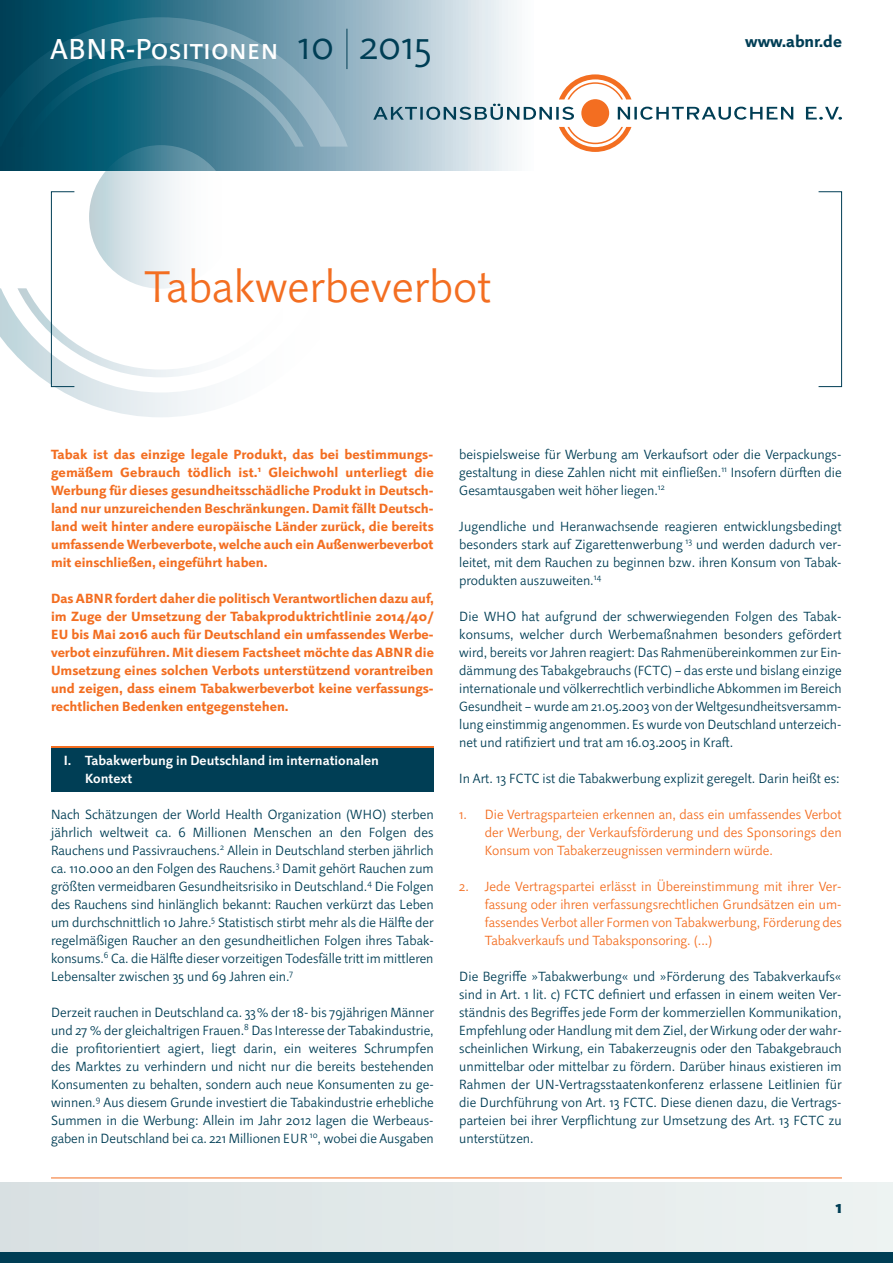
<style>
.page{position:relative;width:893px;height:1263px;background:#fff}
.page>*{position:absolute;margin:0;border:0;box-sizing:border-box;transform-origin:0 0}
.t1{font:300 45px "Projekt O";color:#f36e21}
.t2{font:29.25px "Projekt Kapitaelchen";letter-spacing:-.005em;color:#fff}
.t3{font:18px "Projekt Fett";color:#003e55}
.t4{font:16.5px "Projekt Fett";color:#003e55}
.t5{font:300 13.5px/18px "Projekt O";color:#003e55;text-align:justify}
.t6{font:13.5px/18px "Projekt Fett";color:#f36e21;text-align:justify}
.t7{font:300 13.5px/18px "Projekt O";color:#f36e21;text-align:justify}
.t8{font:13.5px/18px "Projekt Halbfett";color:#fff}
.s1{font-family:"Projekt O";font-weight:300;font-size:40.5px;color:#003e55}
</style>
<div class="page">
<div style="left:0;top:1182px;width:893px;height:81px;background:#e2e9ea"></div>
<div style="left:0;top:1252px;width:893px;height:11px;background:#003e55"></div>
<hr style="left:51px;top:1177px;width:791px;height:1px;background:#f36e21">
<div style="left:51px;top:747px;width:383px;height:45px;background:#003e55"></div>
<hr style="left:51px;top:747px;width:383px;height:1px;background:#f36e21">
<svg style="left:0;top:0;width:632px;height:170px"></svg>
<svg style="left:0;top:17px;width:348px;height:130px;background:#4b8195"></svg>
<svg style="left:18px;top:58px;width:286px;height:89px;background:#317388"></svg>
<svg style="left:0;top:288px;width:206px;height:129px"></svg>
<svg style="left:89px;top:145px;width:144px;height:144px"></svg>
<div style="left:51px;top:191px;width:24px;height:196px;border:1px solid #003e55"></div>
<div style="left:818px;top:191px;width:24px;height:196px;border:1px solid #003e55"></div>
<hr style="left:347px;top:29px;width:1px;height:40px;background:#003e55">
<svg style="left:559px;top:127px;width:72px;height:25px"></svg>
<div style="left:581px;top:99px;width:28px;height:28px;background:#f36e21;border-radius:50%"></div>
<svg style="left:373px;top:74px;width:469px;height:46px"></svg>
<h2 class="t2" style="left:50px;top:32px;width:383px">ABNR-Positionen <span class="s1">10 2015</span></h2>
<p class="t4" style="left:745px;top:31px;width:98px">www.abnr.de</p>
<h1 class="t1" style="left:145px;top:261px;width:348px">Tabakwerbeverbot</h1>
<p class="t6" style="left:51px;top:445px;width:384px">Tabak ist das einzige legale Produkt, das bei bestimmungs&shy;gemäßem Gebrauch tödlich ist.<sup>1</sup> Gleichwohl unterliegt die Werbung für dieses gesundheitsschädliche Produkt in Deutsch&shy;land nur unzureichenden Beschränkungen. Damit fällt Deutsch&shy;land weit hinter andere europäische Länder zurück, die bereits umfassende Werbeverbote, welche auch ein Außenwerbeverbot mit einschließen, eingeführt haben.</p>
<p class="t6" style="left:51px;top:589px;width:384px">Das ABNR fordert daher die politisch Verantwortlichen dazu auf, im Zuge der Umsetzung der Tabakproduktrichtlinie 2014/40/ EU bis Mai 2016 auch für Deutschland ein umfassendes Werbe&shy;verbot einzuführen. Mit diesem Factsheet möchte das ABNR die Umsetzung eines solchen Verbots unterstützend vorantreiben und zeigen, dass einem Tabakwerbeverbot keine verfassungs&shy;rechtlichen Bedenken entgegenstehen.</p>
<p class="t8" style="left:85px;top:752px;width:295px;text-indent:-21px">I. Tabakwerbung in Deutschland im internationalen<br>Kontext</p>
<p class="t5" style="left:51px;top:806px;width:384px">Nach Schätzungen der World Health Organization (WHO) sterben jährlich weltweit ca. 6 Millionen Menschen an den Folgen des Rauchens und Passivrauchens.<sup>2</sup> Allein in Deutschland sterben jährlich ca. 110.000 an den Folgen des Rauchens.<sup>3</sup> Damit gehört Rauchen zum größten vermeidbaren Gesundheitsrisiko in Deutschland.<sup>4</sup> Die Folgen des Rauchens sind hinlänglich bekannt: Rauchen verkürzt das Leben um durchschnittlich 10 Jahre.<sup>5</sup> Statistisch stirbt mehr als die Hälfte der regelmäßigen Raucher an den gesundheitlichen Folgen ihres Tabak&shy;konsums.<sup>6</sup> Ca. die Hälfte dieser vorzeitigen Todesfälle tritt im mittleren Lebensalter zwischen 35 und 69 Jahren ein.<sup>7</sup></p>
<p class="t5" style="left:51px;top:1004px;width:384px">Derzeit rauchen in Deutschland ca. 33% der 18- bis 79jährigen Männer und 27 % der gleichaltrigen Frauen.<sup>8</sup> Das Interesse der Tabakindustrie, die profitorientiert agiert, liegt darin, ein weiteres Schrumpfen des Marktes zu verhindern und nicht nur die bereits bestehenden Konsumenten zu behalten, sondern auch neue Konsumenten zu ge&shy;winnen.<sup>9</sup> Aus diesem Grunde investiert die Tabakindustrie erhebliche Summen in die Werbung: Allein im Jahr 2012 lagen die Werbeaus&shy;gaben in Deutschland bei ca. 221 Millionen EUR <sup>10</sup>, wobei die Ausgaben</p>
<p class="t5" style="left:459px;top:446px;width:384px">beispielsweise für Werbung am Verkaufsort oder die Verpackungs&shy;gestaltung in diese Zahlen nicht mit einfließen.<sup>11</sup> Insofern dürften die Gesamtausgaben weit höher liegen.<sup>12</sup></p>
<p class="t5" style="left:459px;top:518px;width:384px">Jugendliche und Heranwachsende reagieren entwicklungsbedingt besonders stark auf Zigarettenwerbung <sup>13</sup> und werden dadurch ver&shy;leitet, mit dem Rauchen zu beginnen bzw. ihren Konsum von Tabak&shy;produkten auszuweiten.<sup>14</sup></p>
<p class="t5" style="left:459px;top:608px;width:384px">Die WHO hat aufgrund der schwerwiegenden Folgen des Tabak&shy;konsums, welcher durch Werbemaßnahmen besonders gefördert wird, bereits vor Jahren reagiert: Das Rahmenübereinkommen zur Ein&shy;dämmung des Tabakgebrauchs (FCTC) – das erste und bislang einzige internationale und völkerrechtlich verbindliche Abkommen im Bereich Gesundheit – wurde am 21.05.2003 von der Weltgesundheitsversamm&shy;lung einstimmig angenommen. Es wurde von Deutschland unterzeich&shy;net und ratifiziert und trat am 16.03.2005 in Kraft.</p>
<p class="t5" style="left:459px;top:770px;width:382px">In Art. 13 FCTC ist die Tabakwerbung explizit geregelt. Darin heißt es:</p>
<p class="t7" style="left:485px;top:806px;width:358px;text-indent:-26px">1. Die Vertragsparteien erkennen an, dass ein umfassendes Verbot der Werbung, der Verkaufsförderung und des Sponsorings den Konsum von Tabakerzeugnissen vermindern würde.</p>
<p class="t7" style="left:485px;top:878px;width:358px;text-indent:-26px">2. Jede Vertragspartei erlässt in Übereinstimmung mit ihrer Ver&shy;fassung oder ihren verfassungsrechtlichen Grundsätzen ein um&shy;fassendes Verbot aller Formen von Tabakwerbung, Förderung des Tabakverkaufs und Tabaksponsoring. (...)</p>
<p class="t5" style="left:459px;top:968px;width:384px">Die Begriffe »Tabakwerbung« und »Förderung des Tabakverkaufs« sind in Art. 1 lit. c) FCTC definiert und erfassen in einem weiten Ver&shy;ständnis des Begriffes jede Form der kommerziellen Kommunikation, Empfehlung oder Handlung mit dem Ziel, der Wirkung oder der wahr&shy;scheinlichen Wirkung, ein Tabakerzeugnis oder den Tabakgebrauch unmittelbar oder mittelbar zu fördern. Darüber hinaus existieren im Rahmen der UN-Vertragsstaatenkonferenz erlassene Leitlinien für die Durchführung von Art. 13 FCTC. Diese dienen dazu, die Vertrags&shy;parteien bei ihrer Verpflichtung zur Umsetzung des Art. 13 FCTC zu unterstützen.</p>
<h3 class="t3" style="left:835px;top:1196px;width:9px">1</h3>
</div>
